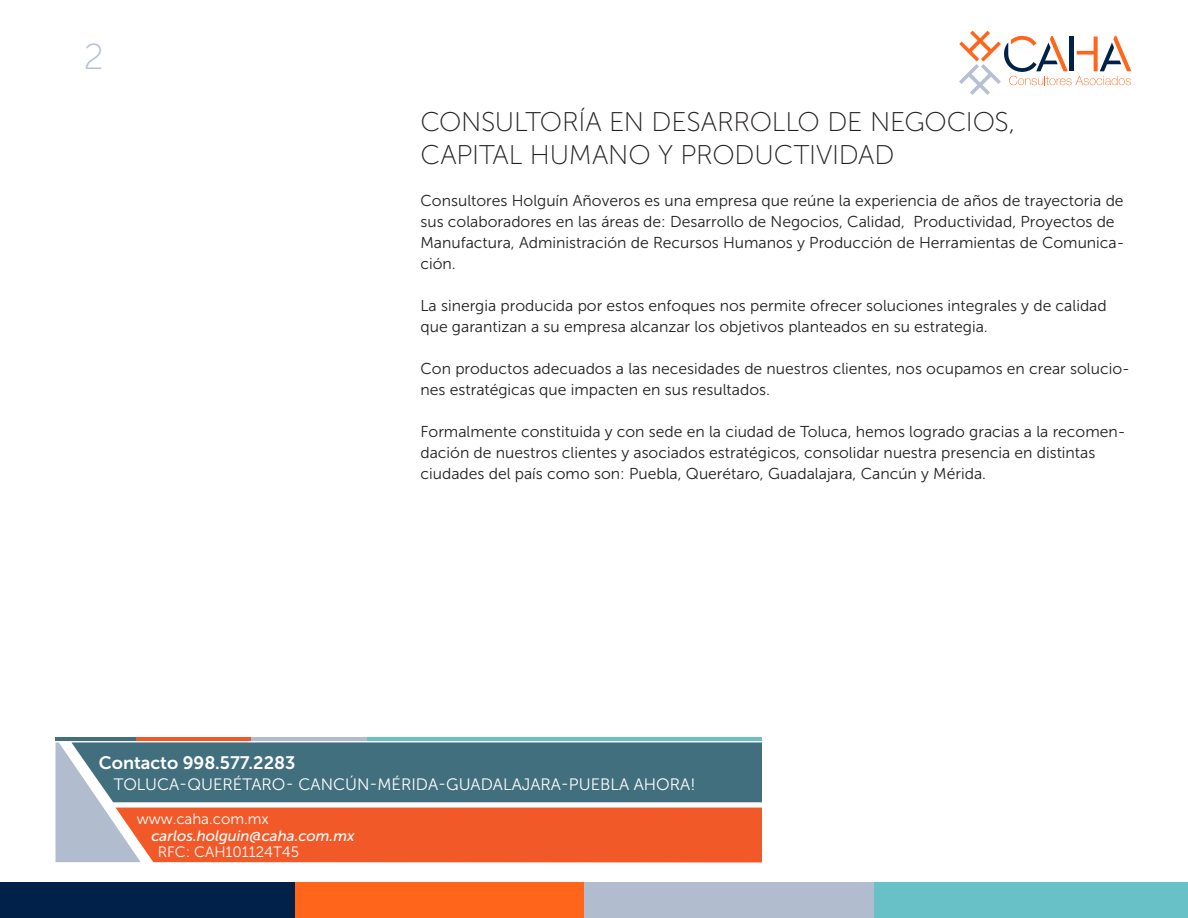
<style>
.page{position:relative;width:1188px;height:918px;background:#fff}
.page>*{position:absolute;margin:0;border:0;box-sizing:border-box;transform-origin:0 0}
.t1{font:36px "Museo Sans 100";color:#b6bfd3}
.t2{font:27px/32.4px "Museo Sans 100";letter-spacing:-.005em;color:#231f20}
.t3{font:18px "Museo Sans 700";color:#fff}
.t4{font:16.5px "Museo Sans 300";color:#fff}
.t5{font:15.75px/21px "Museo Sans 300";color:#231f20}
.t6{font:15px "Museo Sans 300";color:#fff}
.t7{font:italic 15px "Museo Sans 500";color:#fff}
</style>
<div class="page">
<div style="left:0;top:882px;width:295px;height:36px;background:#022148"></div>
<div style="left:295px;top:882px;width:290px;height:36px;background:#ff661c"></div>
<div style="left:874px;top:882px;width:314px;height:36px;background:#67c1c6"></div>
<div style="left:585px;top:882px;width:289px;height:36px;background:#b1bdce"></div>
<svg style="left:959px;top:31px;width:172px;height:64px"></svg>
<hr style="left:56px;top:737px;width:80px;height:3px;background:#426f7e">
<hr style="left:136px;top:737px;width:115px;height:3px;background:#f15929">
<hr style="left:366px;top:737px;width:396px;height:3px;background:#67c1c6">
<hr style="left:251px;top:737px;width:115px;height:3px;background:#b1bdce">
<svg style="left:56px;top:742px;width:706px;height:120px;background:#9b7368"></svg>
<h1 class="t1" style="left:84px;top:38px;width:22px">2</h1>
<h2 class="t2" style="left:421px;top:106px;width:596px">CONSULTORÍA EN DESARROLLO DE NEGOCIOS,<br>CAPITAL HUMANO Y PRODUCTIVIDAD</h2>
<p class="t5" style="left:421px;top:190px;width:706px">Consultores Holguín Añoveros es una empresa que reúne la experiencia de años de trayectoria de sus colaboradores en las áreas de: Desarrollo de Negocios, Calidad, Productividad, Proyectos de Manufactura, Administración de Recursos Humanos y Producción de Herramientas de Comunica&shy;ción.</p>
<p class="t5" style="left:421px;top:295px;width:688px">La sinergia producida por estos enfoques nos permite ofrecer soluciones integrales y de calidad que garantizan a su empresa alcanzar los objetivos planteados en su estrategia.</p>
<p class="t5" style="left:421px;top:358px;width:711px">Con productos adecuados a las necesidades de nuestros clientes, nos ocupamos en crear solucio&shy;nes estratégicas que impacten en sus resultados.</p>
<p class="t5" style="left:421px;top:421px;width:707px">Formalmente constituida y con sede en la ciudad de Toluca, hemos logrado gracias a la recomen&shy;dación de nuestros clientes y asociados estratégicos, consolidar nuestra presencia en distintas ciudades del país como son: Puebla, Querétaro, Guadalajara, Cancún y Mérida.</p>
<p class="t3" style="left:99px;top:753px;width:198px">Contacto 998.577.2283</p>
<p class="t4" style="left:114px;top:775px;width:583px">TOLUCA-QUERÉTARO- CANCÚN-MÉRIDA-GUADALAJARA-PUEBLA AHORA!</p>
<p class="t6" style="left:137px;top:811px;width:134px">www.caha.com.mx</p>
<p class="t7" style="left:151px;top:828px;width:205px">carlos.holguin@caha.com.mx</p>
<p class="t6" style="left:158px;top:844px;width:143px">RFC: CAH101124T45</p>
</div>
